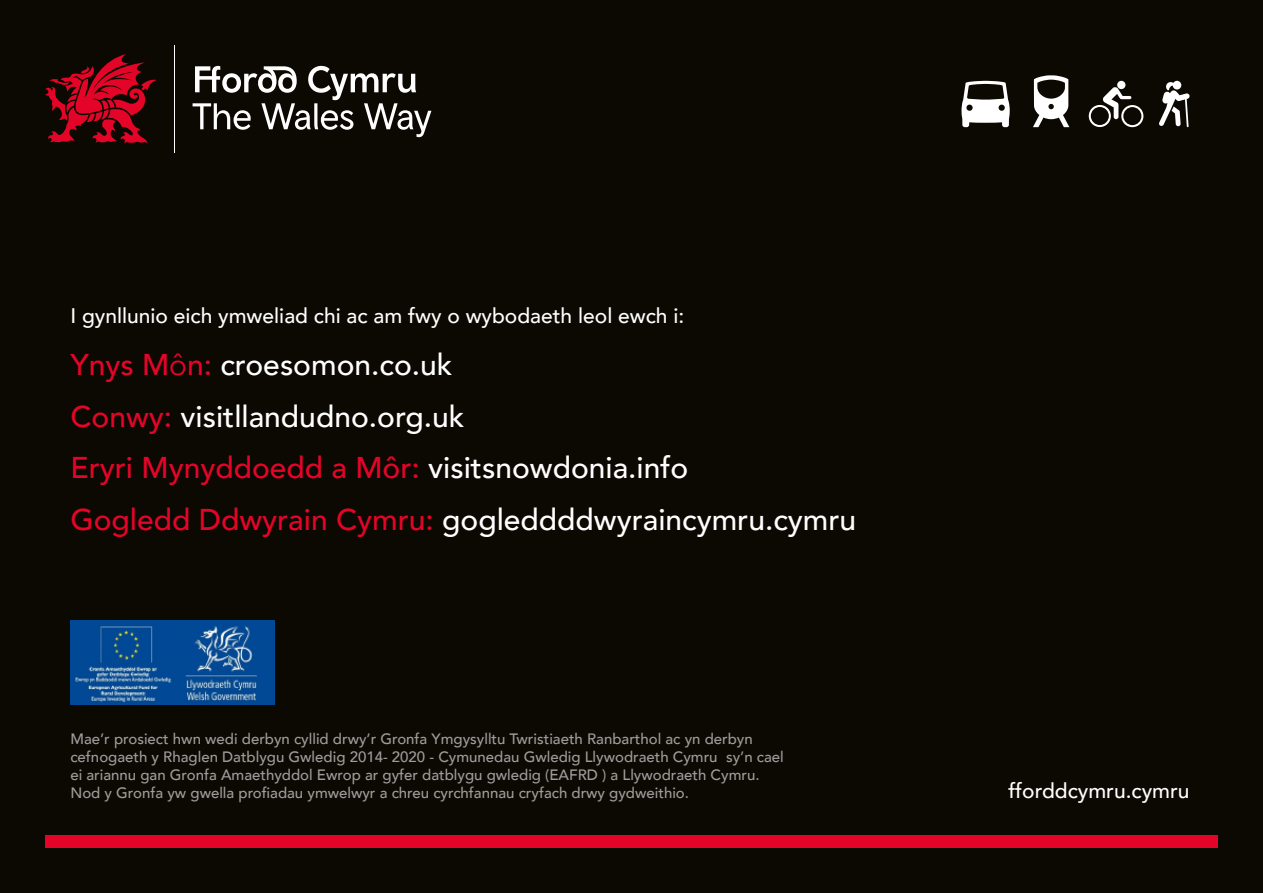
<style>
.page{position:relative;width:1263px;height:893px;background:#0c0802}
.page>*{position:absolute;margin:0;border:0;box-sizing:border-box;transform-origin:0 0}
.t1{font:500 30px/51.8px "Avenir";color:#fff}
.t2{font:500 21px "Avenir";color:#fff}
.t3{font:500 15px/18px "Avenir";color:#9d9d9c}
.s1{color:#e40428}
.s2{font-weight:400;color:#e40428}
</style>
<div class="page">
<div style="left:45px;top:835px;width:1173px;height:13px;background:#e40428"></div>
<svg style="left:45px;top:54px;width:112px;height:90px"></svg>
<hr style="left:174px;top:45px;width:1px;height:107px;background:#fff">
<svg style="left:193px;top:66px;width:238px;height:71px"></svg>
<svg style="left:961px;top:81px;width:49px;height:46px"></svg>
<svg style="left:1159px;top:81px;width:31px;height:46px"></svg>
<div style="left:1117px;top:81px;width:8px;height:8px;background:#fff;border-radius:50%"></div>
<svg style="left:1089px;top:87px;width:54px;height:40px"></svg>
<svg style="left:1033px;top:75px;width:36px;height:52px"></svg>
<img style="left:70px;top:621px;width:204px;height:84px">
<h2 class="t2" style="left:70px;top:298px;width:615px">I gynllunio eich ymweliad chi ac am fwy o wybodaeth leol ewch i:</h2>
<h1 class="t1" style="left:70px;top:337px;width:787px"><span class="s1">Ynys M</span><span class="s2">ô</span><span class="s1">n:</span> croesomon.co.uk<br><span class="s1">Conwy:</span> visitllandudno.org.uk<br><span class="s1">Eryri Mynyddoedd a Môr:</span> visitsnowdonia.info<br><span class="s1">Gogledd Ddwyrain Cymru:</span> gogleddddwyraincymru.cymru</h1>
<p class="t3" style="left:70px;top:728px;width:715px">Mae’r prosiect hwn wedi derbyn cyllid drwy’r Gronfa Ymgysylltu Twristiaeth Ranbarthol ac yn derbyn cefnogaeth y Rhaglen Datblygu Gwledig 2014- 2020 - Cymunedau Gwledig Llywodraeth Cymru sy’n cael ei ariannu gan Gronfa Amaethyddol Ewrop ar gyfer datblygu gwledig (EAFRD ) a Llywodraeth Cymru.<br>Nod y Gronfa yw gwella profiadau ymwelwyr a chreu cyrchfannau cryfach drwy gydweithio.</p>
<h2 class="t2" style="left:1009px;top:772px;width:182px">fforddcymru.cymru</h2>
</div>
